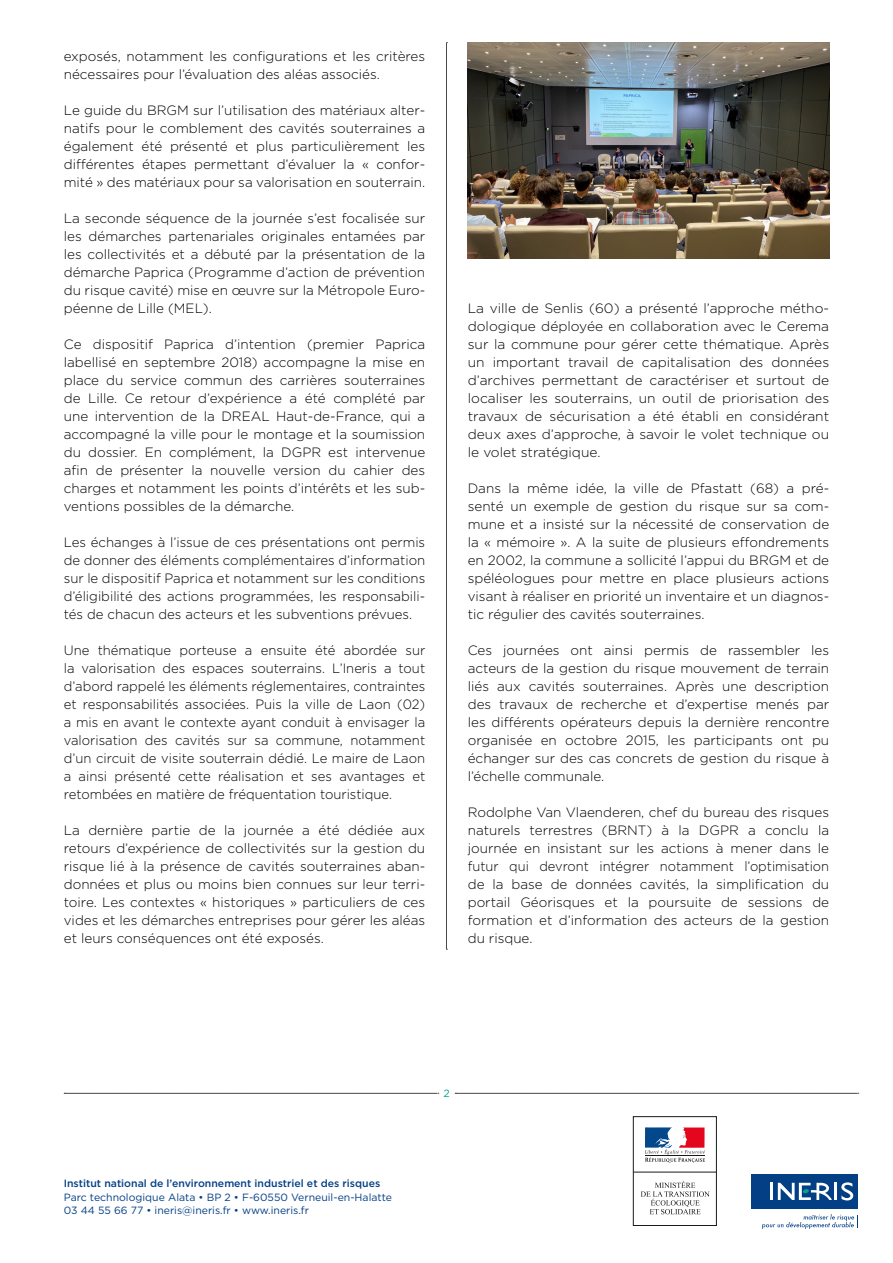
<style>
.page{position:relative;width:893px;height:1263px;background:#fff}
.page>*{position:absolute;margin:0;border:0;box-sizing:border-box;transform-origin:0 0}
.t1{font:300 13.5px/18px "Gotham";color:#000;text-align:justify}
.t2{font:10.5px/13.5px "Gotham";color:#033f85}
.t3{font:500 10.5px "Gotham";color:#033f85}
.t4{font:10.5px "Gotham";color:#00a590}
</style>
<div class="page">
<svg style="left:455px;top:1093px;width:404px;height:1px"></svg>
<svg style="left:64px;top:1093px;width:375px;height:1px"></svg>
<div style="left:752px;top:1174px;width:106px;height:34px;background:#033f85"></div>
<hr style="left:770px;top:1183px;width:3px;height:17px;background:#fff">
<hr style="left:834px;top:1183px;width:3px;height:17px;background:#fff">
<svg style="left:841px;top:1182px;width:12px;height:18px"></svg>
<svg style="left:778px;top:1183px;width:54px;height:17px"></svg>
<svg style="left:762px;top:1214px;width:96px;height:15px"></svg>
<svg style="left:446px;top:42px;width:1px;height:908px"></svg>
<img style="left:468px;top:43px;width:361px;height:216px">
<div style="left:633px;top:1116px;width:84px;height:110px;border:1px solid #1b181c"></div>
<svg style="left:645px;top:1127px;width:60px;height:36px"></svg>
<hr style="left:633px;top:1172px;width:83px;height:1px;background:#1b181c">
<svg style="left:641px;top:1181px;width:69px;height:33px"></svg>
<p class="t1" style="left:64px;top:46px;width:363px">exposés, notamment les configurations et les critères nécessaires pour l’évaluation des aléas associés.</p>
<p class="t1" style="left:64px;top:100px;width:363px">Le guide du BRGM sur l’utilisation des matériaux alter&shy;natifs pour le comblement des cavités souterraines a également été présenté et plus particulièrement les différentes étapes permettant d’évaluer la « confor&shy;mité » des matériaux pour sa valorisation en souterrain.</p>
<p class="t1" style="left:64px;top:208px;width:363px">La seconde séquence de la journée s’est focalisée sur les démarches partenariales originales entamées par les collectivités et a débuté par la présentation de la démarche Paprica (Programme d’action de prévention du risque cavité) mise en œuvre sur la Métropole Euro&shy;péenne de Lille (MEL).</p>
<p class="t1" style="left:64px;top:334px;width:363px">Ce dispositif Paprica d’intention (premier Paprica labellisé en septembre 2018) accompagne la mise en place du service commun des carrières souterraines de Lille. Ce retour d’expérience a été complété par une intervention de la DREAL Haut-de-France, qui a accompagné la ville pour le montage et la soumission du dossier. En complément, la DGPR est intervenue afin de présenter la nouvelle version du cahier des charges et notamment les points d’intérêts et les sub&shy;ventions possibles de la démarche.</p>
<p class="t1" style="left:64px;top:532px;width:363px">Les échanges à l’issue de ces présentations ont permis de donner des éléments complémentaires d’information sur le dispositif Paprica et notamment sur les conditions d’éligibilité des actions programmées, les responsabili&shy;tés de chacun des acteurs et les subventions prévues.</p>
<p class="t1" style="left:64px;top:640px;width:363px">Une thématique porteuse a ensuite été abordée sur la valorisation des espaces souterrains. L’Ineris a tout d’abord rappelé les éléments réglementaires, contraintes et responsabilités associées. Puis la ville de Laon (02) a mis en avant le contexte ayant conduit à envisager la valorisation des cavités sur sa commune, notamment d’un circuit de visite souterrain dédié. Le maire de Laon a ainsi présenté cette réalisation et ses avantages et retombées en matière de fréquentation touristique.</p>
<p class="t1" style="left:64px;top:820px;width:363px">La dernière partie de la journée a été dédiée aux retours d’expérience de collectivités sur la gestion du risque lié à la présence de cavités souterraines aban&shy;données et plus ou moins bien connues sur leur terri&shy;toire. Les contextes « historiques » particuliers de ces vides et les démarches entreprises pour gérer les aléas et leurs conséquences ont été exposés.</p>
<p class="t1" style="left:468px;top:298px;width:363px">La ville de Senlis (60) a présenté l’approche métho&shy;dologique déployée en collaboration avec le Cerema sur la commune pour gérer cette thématique. Après un important travail de capitalisation des données d’archives permettant de caractériser et surtout de localiser les souterrains, un outil de priorisation des travaux de sécurisation a été établi en considérant deux axes d’approche, à savoir le volet technique ou le volet stratégique.</p>
<p class="t1" style="left:468px;top:478px;width:363px">Dans la même idée, la ville de Pfastatt (68) a pré&shy;senté un exemple de gestion du risque sur sa com&shy;mune et a insisté sur la nécessité de conservation de la « mémoire ». A la suite de plusieurs effondrements en 2002, la commune a sollicité l’appui du BRGM et de spéléologues pour mettre en place plusieurs actions visant à réaliser en priorité un inventaire et un diagnos&shy;tic régulier des cavités souterraines.</p>
<p class="t1" style="left:468px;top:640px;width:363px">Ces journées ont ainsi permis de rassembler les acteurs de la gestion du risque mouvement de terrain liés aux cavités souterraines. Après une description des travaux de recherche et d’expertise menés par les différents opérateurs depuis la dernière rencontre organisée en octobre 2015, les participants ont pu échanger sur des cas concrets de gestion du risque à l’échelle communale.</p>
<p class="t1" style="left:468px;top:802px;width:363px">Rodolphe Van Vlaenderen, chef du bureau des risques naturels terrestres (BRNT) à la DGPR a conclu la journée en insistant sur les actions à mener dans le futur qui devront intégrer notamment l’optimisation de la base de données cavités, la simplification du portail Géorisques et la poursuite de sessions de formation et d’information des acteurs de la gestion du risque.</p>
<p class="t3" style="left:64px;top:1176px;width:318px">Institut national de l’environnement industriel et des risques</p>
<p class="t2" style="left:64px;top:1190px;width:330px">Parc technologique Alata • BP 2 • F-60550 Verneuil-en-Halatte<br>03 44 55 66 77 • ineris@ineris.fr • www.ineris.fr</p>
<p class="t4" style="left:443px;top:1087px;width:8px">2</p>
</div>
